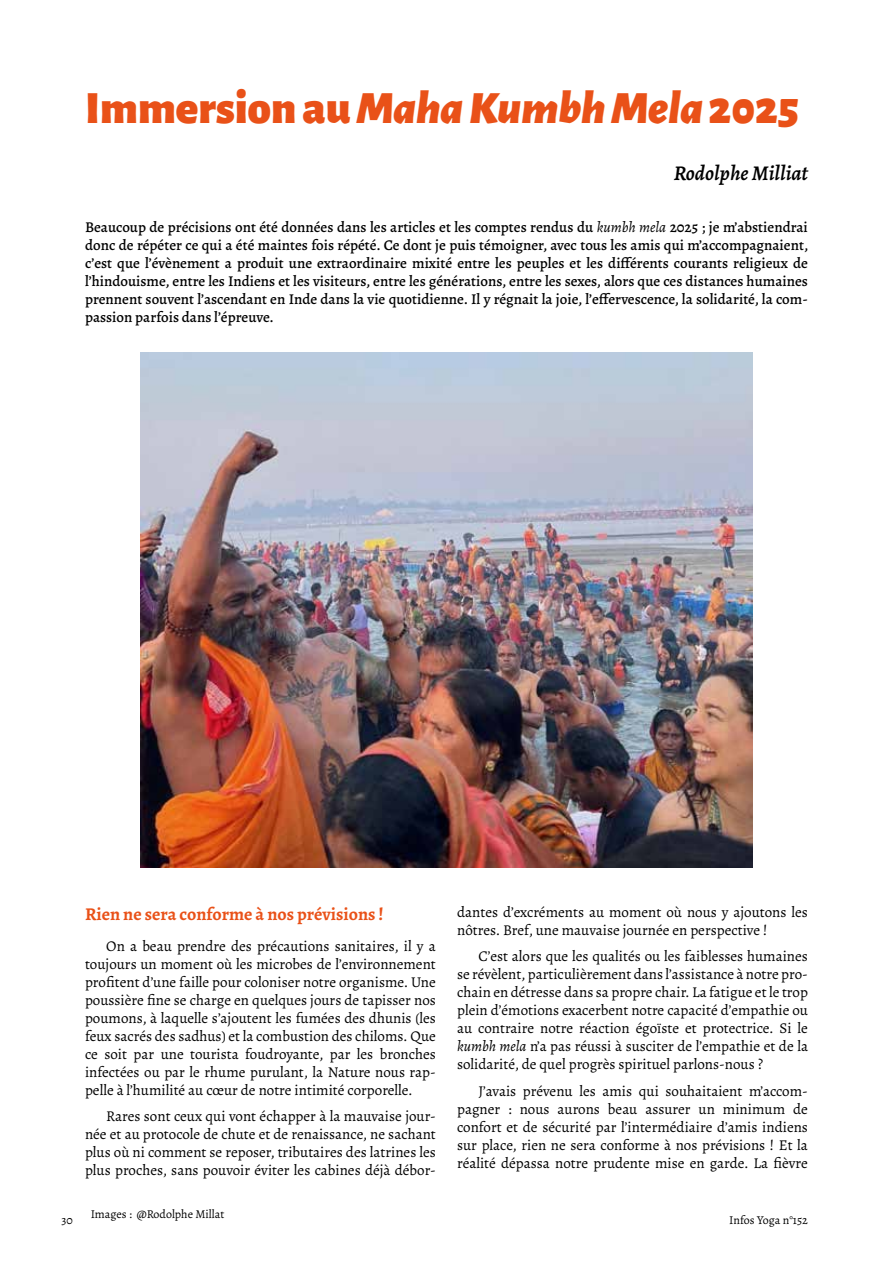
<style>
.page{position:relative;width:893px;height:1263px;background:#fff}
.page>*{position:absolute;margin:0;border:0;box-sizing:border-box;transform-origin:0 0}
.Titre_article{font:900 46.5px "Alegreya Sans";color:#e95118}
.Titre_article-2{font:italic 600 21px "Alegreya";color:#000}
.t1{font:700 18px "Alegreya";color:#e95118}
.t2{font:15px/18px "Alegreya";color:#000;text-align:justify}
.Corps_de_texte{font:500 15px/18px "Alegreya";color:#000;text-align:justify}
.Note_bas_de_page{font:12px "Alegreya";color:#000}
.s1{font-style:italic}
.s2{font-weight:400;font-style:italic}
</style>
<div class="page">
<img style="left:141px;top:353px;width:611px;height:515px">
<p class="Titre_article" style="left:85px;top:71px;width:715px">Immersion au <span class="s1">Maha Kumbh Mela</span> 2025</p>
<p class="Titre_article-2" style="left:674px;top:159px;width:136px">Rodolphe Milliat</p>
<p class="Corps_de_texte" style="left:85px;top:218px;width:725px">Beaucoup de précisions ont été données dans les articles et les comptes rendus du <span class="s2">kumbh mela</span> 2025 ; je m’abstiendrai donc de répéter ce qui a été maintes fois répété. Ce dont je puis témoigner, avec tous les amis qui m’accompagnaient, c’est que l’évènement a produit une extraordinaire mixité entre les peuples et les différents courants religieux de l’hindouisme, entre les Indiens et les visiteurs, entre les générations, entre les sexes, alors que ces distances humaines prennent souvent l’ascendant en Inde dans la vie quotidienne. Il y régnait la joie, l’effervescence, la solidarité, la com&shy;passion parfois dans l’épreuve.</p>
<p class="t1" style="left:85px;top:901px;width:300px">Rien ne sera conforme à nos prévisions !</p>
<p class="t2" style="left:85px;top:936px;width:352px;text-indent:21px">On a beau prendre des précautions sanitaires, il y a toujours un moment où les microbes de l’environnement profitent d’une faille pour coloniser notre organisme. Une poussière fine se charge en quelques jours de tapisser nos poumons, à laquelle s’ajoutent les fumées des dhunis (les feux sacrés des sadhus) et la combustion des chiloms. Que ce soit par une tourista foudroyante, par les bronches infectées ou par le rhume purulant, la Nature nous rap&shy;pelle à l’humilité au cœur de notre intimité corporelle.</p>
<p class="t2" style="left:85px;top:1107px;width:352px;text-indent:21px">Rares sont ceux qui vont échapper à la mauvaise jour&shy;née et au protocole de chute et de renaissance, ne sachant plus où ni comment se reposer, tributaires des latrines les plus proches, sans pouvoir éviter les cabines déjà débor-</p>
<p class="t2" style="left:457px;top:903px;width:352px">dantes d’excréments au moment où nous y ajoutons les nôtres. Bref, une mauvaise journée en perspective !</p>
<p class="t2" style="left:457px;top:947px;width:352px;text-indent:21px">C’est alors que les qualités ou les faiblesses humaines se révèlent, particulièrement dans l’assistance à notre pro&shy;chain en détresse dans sa propre chair. La fatigue et le trop plein d’émotions exacerbent notre capacité d’empathie ou au contraire notre réaction égoïste et protectrice. Si le <span class="s1">kumbh mela</span> n’a pas réussi à susciter de l’empathie et de la solidarité, de quel progrès spirituel parlons-nous ?</p>
<p class="t2" style="left:457px;top:1082px;width:352px;text-indent:21px">J’avais prévenu les amis qui souhaitaient m’accom&shy;pagner : nous aurons beau assurer un minimum de confort et de sécurité par l’intermédiaire d’amis indiens sur place, rien ne sera conforme à nos prévisions ! Et la réalité dépassa notre prudente mise en garde. La fièvre</p>
<p class="Note_bas_de_page" style="left:91px;top:1207px;width:135px">Images : @Rodolphe Millat</p>
<p class="Note_bas_de_page" style="left:62px;top:1212px;width:13px">30</p>
<p class="Note_bas_de_page" style="left:729px;top:1212px;width:80px">Infos Yoga n°152</p>
</div>
